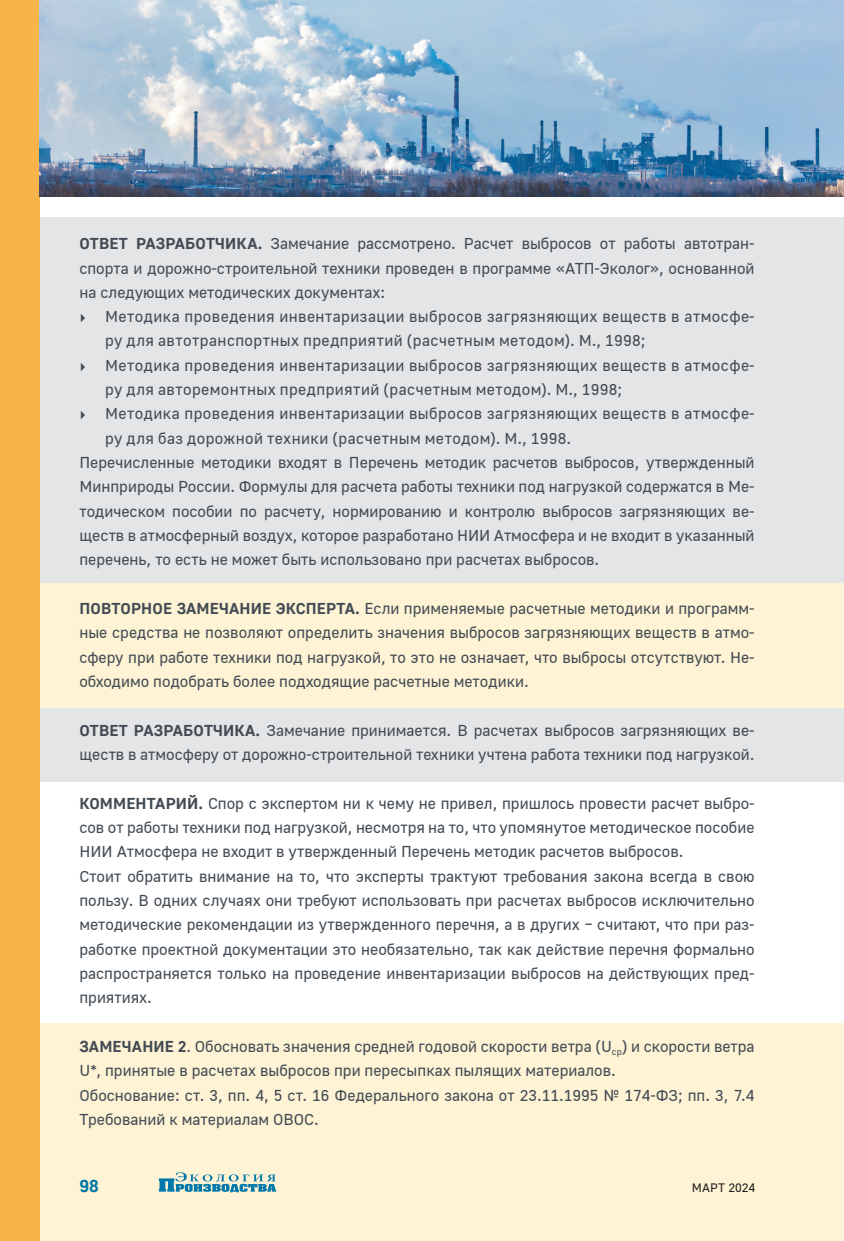
<style>
.page{position:relative;width:844px;height:1241px;background:#fff}
.page>*{position:absolute;margin:0;border:0;box-sizing:border-box;transform-origin:0 0}
.t1{font:700 17.5px "Golos UI";color:#0078aa}
.Подвал_текст{font:15.75px/24.3px "Golos UI";color:#424b53;text-align:justify}
.Подвал_текст-2{font:15.75px/24.3px "Golos UI";letter-spacing:.025em;color:#424b53}
.t2{font:12.25px "Golos UI";letter-spacing:.005em;color:#231f20}
.s1{font-weight:700}
.s2{font-family:"Kazimir Text";font-weight:700}
</style>
<div class="page">
<div style="left:40px;top:582px;width:803px;height:126px;background:#fef3d5"></div>
<div style="left:40px;top:1022px;width:803px;height:218px;background:#fef3d5"></div>
<div style="left:40px;top:708px;width:803px;height:73px;background:#e4e5e7"></div>
<hr style="left:843px;top:0;width:1px;height:197px;background:#e4e5e7">
<div style="left:40px;top:217px;width:803px;height:365px;background:#e4e5e7"></div>
<div style="left:0;top:0;width:40px;height:1240px;background:#f7b44a"></div>
<img style="left:40px;top:0;width:803px;height:197px">
<svg style="left:159px;top:1172px;width:117px;height:20px"></svg>
<p class="Подвал_текст" style="left:79px;top:231px;width:676px"><span class="s1">ОТВЕТ РАЗРАБОТЧИКА.</span> Замечание рассмотрено. Расчет выбросов от работы автотран&shy;спорта и дорожно-строительной техники проведен в программе «АТП-Эколог», основанной на следующих методических документах:</p>
<p class="Подвал_текст-2" style="left:105px;top:304px;width:650px;text-indent:-26px"><span class="s2">▸</span> Методика проведения инвентаризации выбросов загрязняющих веществ в атмосфе&shy;ру для автотранспортных предприятий (расчетным методом). М., 1998;</p>
<p class="Подвал_текст-2" style="left:105px;top:353px;width:650px;text-indent:-26px"><span class="s2">▸</span> Методика проведения инвентаризации выбросов загрязняющих веществ в атмосфе&shy;ру для авторемонтных предприятий (расчетным методом). М., 1998;</p>
<p class="Подвал_текст-2" style="left:105px;top:401px;width:650px;text-indent:-26px"><span class="s2">▸</span> Методика проведения инвентаризации выбросов загрязняющих веществ в атмосфе&shy;ру для баз дорожной техники (расчетным методом). М., 1998.</p>
<p class="Подвал_текст" style="left:79px;top:450px;width:676px">Перечисленные методики входят в Перечень методик расчетов выбросов, утвержденный Минприроды России. Формулы для расчета работы техники под нагрузкой содержатся в Ме&shy;тодическом пособии по расчету, нормированию и контролю выбросов загрязняющих ве&shy;ществ в атмосферный воздух, которое разработано НИИ Атмосфера и не входит в указанный перечень, то есть не может быть использовано при расчетах выбросов.</p>
<p class="Подвал_текст" style="left:79px;top:596px;width:676px"><span class="s1">ПОВТОРНОЕ ЗАМЕЧАНИЕ ЭКСПЕРТА.</span> Если применяемые расчетные методики и программ&shy;ные средства не позволяют определить значения выбросов загрязняющих веществ в атмо&shy;сферу при работе техники под нагрузкой, то это не означает, что выбросы отсутствуют. Не&shy;обходимо подобрать более подходящие расчетные методики.</p>
<p class="Подвал_текст" style="left:79px;top:717px;width:676px"><span class="s1">ОТВЕТ РАЗРАБОТЧИКА.</span> Замечание принимается. В расчетах выбросов загрязняющих ве&shy;ществ в атмосферу от дорожно-строительной техники учтена работа техники под нагрузкой.</p>
<p class="Подвал_текст" style="left:79px;top:790px;width:676px"><span class="s1">КОММЕНТАРИЙ.</span> Спор с экспертом ни к чему не привел, пришлось провести расчет выбро&shy;сов от работы техники под нагрузкой, несмотря на то, что упомянутое методическое пособие НИИ Атмосфера не входит в утвержденный Перечень методик расчетов выбросов.</p>
<p class="Подвал_текст" style="left:79px;top:863px;width:676px">Стоит обратить внимание на то, что эксперты трактуют требования закона всегда в свою пользу. В одних случаях они требуют использовать при расчетах выбросов исключительно методические рекомендации из утвержденного перечня, а в других – считают, что при раз&shy;работке проектной документации это необязательно, так как действие перечня формально распространяется только на проведение инвентаризации выбросов на действующих пред&shy;приятиях.</p>
<p class="Подвал_текст" style="left:79px;top:1033px;width:676px"><span class="s1">ЗАМЕЧАНИЕ 2</span>. Обосновать значения средней годовой скорости ветра (U<sub>ср</sub>) и скорости ветра<br>U*, принятые в расчетах выбросов при пересыпках пылящих материалов.</p>
<p class="Подвал_текст" style="left:79px;top:1082px;width:676px">Обоснование: ст. 3, пп. 4, 5 ст. 16 Федерального закона от 23.11.1995 № 174-ФЗ; пп. 3, 7.4<br>Требований к материалам ОВОС.</p>
<p class="t1" style="left:79px;top:1175px;width:21px">98</p>
<p class="t2" style="left:691px;top:1180px;width:65px">МАРТ 2024</p>
</div>
